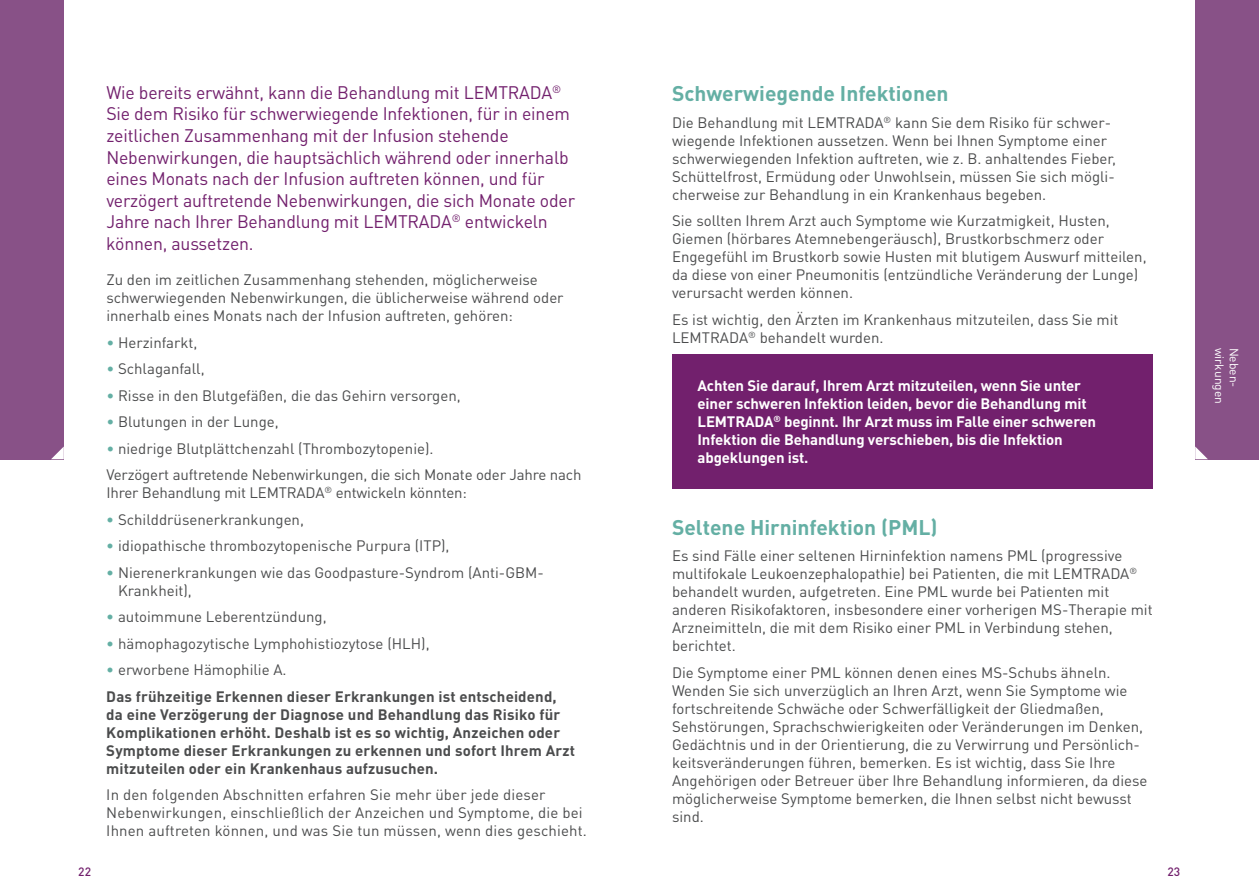
<style>
.page{position:relative;width:1259px;height:893px;background:#fff}
.page>*{position:absolute;margin:0;border:0;box-sizing:border-box;transform-origin:0 0}
.t1{font:700 21px "DIN Pro";color:#64afa4}
.t2{font:18px/21.6px "DIN Pro";letter-spacing:-.01em;color:#72206d}
.t3{font:15px/18px "DIN Pro";color:#4b4c4d}
.t4{font:700 15px/18px "DIN Pro";letter-spacing:.01em;color:#4b4c4d}
.t5{font:700 15px/18px "DIN Pro";letter-spacing:-.01em;color:#fff}
.t6{font:12px "DIN Pro";color:#fff}
.t7{font:500 12px "DIN Pro";color:#72206d}
.s1{color:#64afa4}
.s2{font-weight:400;color:#64afa4}
.s3{font-weight:400}
</style>
<div class="page">
<div style="left:672px;top:354px;width:480px;height:135px;background:#72206d"></div>
<div style="left:1195px;top:0;width:64px;height:459px;background:#885187"></div>
<div style="left:0;top:0;width:64px;height:459px;background:#885187"></div>
<svg style="left:1195px;top:446px;width:13px;height:13px"></svg>
<svg style="left:51px;top:446px;width:13px;height:13px"></svg>
<p class="t2" style="left:106px;top:81px;width:470px">Wie bereits erwähnt, kann die Behandlung mit LEMTRADA<sup>® </sup>Sie dem Risiko für schwerwiegende Infektionen, für in einem zeitlichen Zusammenhang mit der Infusion stehende Nebenwirkungen, die hauptsächlich während oder innerhalb eines Monats nach der Infusion auftreten können, und für verzögert auftretende Nebenwirkungen, die sich Monate oder Jahre nach Ihrer Behandlung mit LEMTRADA<sup>®</sup> entwickeln können, aussetzen.</p>
<p class="t3" style="left:106px;top:270px;width:459px">Zu den im zeitlichen Zusammenhang stehenden, möglicherweise schwerwiegenden Nebenwirkungen, die üblicherweise während oder innerhalb eines Monats nach der Infusion auftreten, gehören:</p>
<p class="t3" style="left:106px;top:332px;width:93px"><span class="s1">•</span> Herzinfarkt,</p>
<p class="t3" style="left:106px;top:359px;width:100px"><span class="s1">•</span> Schlaganfall,</p>
<p class="t3" style="left:106px;top:385px;width:356px"><span class="s1">•</span> Risse in den Blutgefäßen, die das Gehirn versorgen,</p>
<p class="t3" style="left:106px;top:412px;width:174px"><span class="s1">•</span> Blutungen in der Lunge,</p>
<p class="t3" style="left:106px;top:434px;width:477px;line-height:26.5px"><span class="s1">•</span> niedrige Blutplättchenzahl (Thrombozytopenie).<br>Verzögert auftretende Nebenwirkungen, die sich Monate oder Jahre nach</p>
<p class="t3" style="left:106px;top:483px;width:362px">Ihrer Behandlung mit LEMTRADA<sup>®</sup> entwickeln könnten:</p>
<p class="t3" style="left:106px;top:509px;width:199px"><span class="s1">•</span> Schilddrüsenerkrankungen,</p>
<p class="t3" style="left:106px;top:536px;width:345px"><span class="s1">•</span> idiopathische thrombozytopenische Purpura (ITP),</p>
<p class="t3" style="left:118px;top:563px;width:427px;text-indent:-12px"><span class="s1">•</span> Nierenerkrankungen wie das Goodpasture-Syndrom (Anti-GBM-<br>Krankheit),</p>
<p class="t3" style="left:106px;top:607px;width:222px"><span class="s1">•</span> autoimmune Leberentzündung,</p>
<p class="t3" style="left:106px;top:634px;width:325px"><span class="s1">•</span> hämophagozytische Lymphohistiozytose (HLH),</p>
<p class="t4" style="left:106px;top:656px;width:452px;line-height:26.5px"><span class="s2">•</span> <span class="s3">erworbene Hämophilie A.<br></span>Das frühzeitige Erkennen dieser Erkrankungen ist entscheidend,</p>
<p class="t4" style="left:106px;top:705px;width:470px">da eine Verzögerung der Diagnose und Behandlung das Risiko für Komplikationen erhöht. Deshalb ist es so wichtig, Anzeichen oder Symptome dieser Erkrankungen zu erkennen und sofort Ihrem Arzt mitzuteilen oder ein Krankenhaus aufzusuchen.</p>
<p class="t3" style="left:106px;top:785px;width:482px">In den folgenden Abschnitten erfahren Sie mehr über jede dieser<br>Nebenwirkungen, einschließlich der Anzeichen und Symptome, die bei<br>Ihnen auftreten können, und was Sie tun müssen, wenn dies geschieht.</p>
<h1 class="t1" style="left:672px;top:79px;width:278px">Schwerwiegende Infektionen</h1>
<p class="t3" style="left:672px;top:113px;width:445px">Die Behandlung mit LEMTRADA<sup>®</sup> kann Sie dem Risiko für schwer&shy;wiegende Infektionen aussetzen. Wenn bei Ihnen Symptome einer schwerwiegenden Infektion auftreten, wie z. B. anhaltendes Fieber, Schüttelfrost, Ermüdung oder Unwohlsein, müssen Sie sich mögli&shy;cherweise zur Behandlung in ein Krankenhaus begeben.</p>
<p class="t3" style="left:672px;top:211px;width:476px">Sie sollten Ihrem Arzt auch Symptome wie Kurzatmigkeit, Husten, Giemen (hörbares Atemnebengeräusch), Brustkorbschmerz oder Engegefühl im Brustkorb sowie Husten mit blutigem Auswurf mitteilen, da diese von einer Pneumonitis (entzündliche Veränderung der Lunge) verursacht werden können.</p>
<p class="t3" style="left:672px;top:310px;width:448px">Es ist wichtig, den Ärzten im Krankenhaus mitzuteilen, dass Sie mit<br>LEMTRADA<sup>®</sup> behandelt wurden.</p>
<p class="t5" style="left:697px;top:376px;width:400px">Achten Sie darauf, Ihrem Arzt mitzuteilen, wenn Sie unter einer schweren Infektion leiden, bevor die Behandlung mit LEMTRADA<sup>®</sup> beginnt. Ihr Arzt muss im Falle einer schweren Infektion die Behandlung verschieben, bis die Infektion abgeklungen ist.</p>
<h1 class="t1" style="left:672px;top:513px;width:267px">Seltene Hirninfektion (PML)</h1>
<p class="t3" style="left:672px;top:546px;width:482px">Es sind Fälle einer seltenen Hirninfektion namens PML (progressive multifokale Leukoenzephalopathie) bei Patienten, die mit LEMTRADA<sup>® </sup>behandelt wurden, aufgetreten. Eine PML wurde bei Patienten mit anderen Risikofaktoren, insbesondere einer vorherigen MS-Therapie mit Arzneimitteln, die mit dem Risiko einer PML in Verbindung stehen, berichtet.</p>
<p class="t3" style="left:672px;top:663px;width:477px">Die Symptome einer PML können denen eines MS-Schubs ähneln.<br>Wenden Sie sich unverzüglich an Ihren Arzt, wenn Sie Symptome wie fortschreitende Schwäche oder Schwerfälligkeit der Gliedmaßen, Sehstörungen, Sprachschwierigkeiten oder Veränderungen im Denken, Gedächtnis und in der Orientierung, die zu Verwirrung und Persönlich&shy;keitsveränderungen führen, bemerken. Es ist wichtig, dass Sie Ihre Angehörigen oder Betreuer über Ihre Behandlung informieren, da diese möglicherweise Symptome bemerken, die Ihnen selbst nicht bewusst sind.</p>
<p class="t7" style="left:78px;top:864px;width:14px">22</p>
<p class="t7" style="left:1167px;top:864px;width:14px">23</p>
<p class="t6" style="left:1227px;top:348px;width:58px;rotate:90deg">wirkungen</p>
<p class="t6" style="left:1242px;top:348px;width:41px;rotate:90deg">Neben-</p>
</div>
